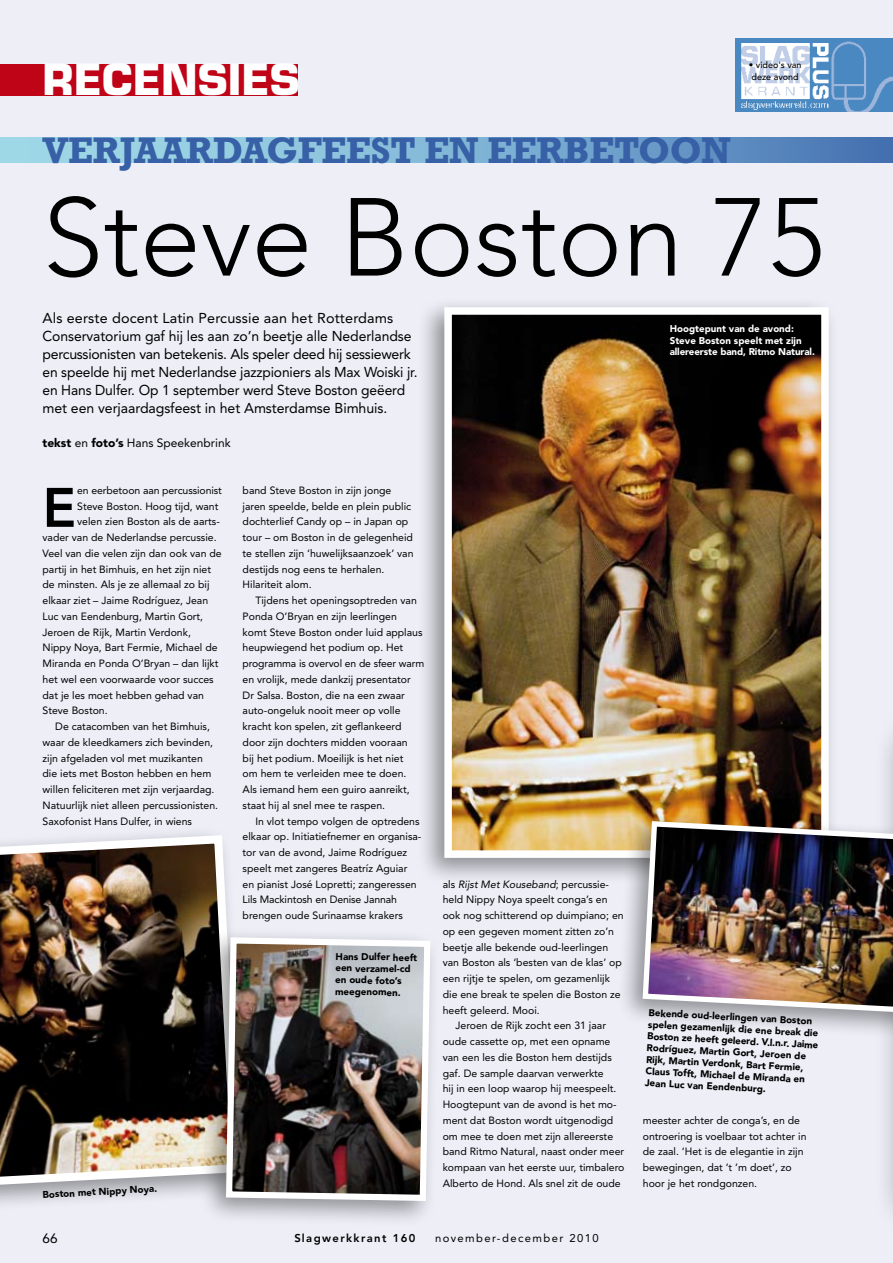
<style>
.page{position:relative;width:893px;height:1263px;background:#edeef6}
.page>*{position:absolute;margin:0;border:0;box-sizing:border-box;transform-origin:0 0}
.t1{font:300 109.5px "Avenir LT Std";color:#000}
.t2{font:800 55.05px "Avenir LT Std";color:#000}
.t3{font:700 42px "Eurostile LT Std";color:#fff}
.t4{font:700 37.5px "Rockwell Std";letter-spacing:-.01em;color:#3760a6}
.t5{font:14.25px/18px "Avenir LT Std";letter-spacing:-.01em;color:#000}
.t6{font:13.5px "Avenir LT Std";color:#000}
.t7{font:12px "Avenir LT Std";color:#000}
.t8{font:11.25px "Avenir LT Std";letter-spacing:.125em;color:#000}
.t9{font:800 11.25px "Avenir LT Std";letter-spacing:.125em;color:#000}
.t10{font:10.5px/15.8px "Avenir LT Std";color:#000}
.t11{font:italic 10.5px "Avenir LT Std";color:#000}
.t12{font:900 9.75px/11.7px "Avenir LT Std";color:#000}
.t13{font:900 9.75px/11.7px "Avenir LT Std";color:#fff}
.t14{font:500 9px/12.8px "Avenir LT Std";color:#000;text-align:center}
.s1{font-weight:900}
.s2{font-style:normal}
</style>
<div class="page">
<div style="left:872px;top:710px;width:21px;height:524px;background:#000;opacity:.4"></div>
<hr style="left:892px;top:731px;width:1px;height:468px;background:#fff">
<div style="left:0;top:137px;width:893px;height:26px;background:linear-gradient(to right,#abe6ef,#4e7bb8)"></div>
<div style="left:0;top:64px;width:298px;height:31px;background:#c00418"></div>
<div style="left:416px;top:296px;width:422px;height:588px;background:#000;opacity:.4"></div>
<img style="left:453px;top:316px;width:367px;height:533px">
<div style="left:444px;top:307px;width:385px;height:551px;border:8px solid #fff"></div>
<div style="left:0;top:824px;width:248px;height:387px;background:#000;opacity:.4"></div>
<img style="left:0;top:831px;width:244px;height:359px">
<div style="left:198px;top:926px;width:241px;height:301px;background:#000;opacity:.4"></div>
<img style="left:223px;top:934px;width:211px;height:270px">
<div style="left:614px;top:810px;width:279px;height:229px;background:#000;opacity:.4"></div>
<img style="left:640px;top:818px;width:253px;height:198px">
<img style="left:736px;top:38px;width:157px;height:74px">
<h3 class="t3" style="left:43px;top:54px;width:259px">RECENSIES</h3>
<p class="t14" style="left:749px;top:58px;width:54px">• video's van deze avond</p>
<h3 class="t4" style="left:43px;top:128px;width:690px">VERJAARDAGFEEST EN EERBETOON</h3>
<h1 class="t1" style="left:43px;top:173px;width:784px">Steve Boston 75</h1>
<p class="t5" style="left:43px;top:309px;width:377px">Als eerste docent Latin Percussie aan het Rotterdams Conservatorium gaf hij les aan zo’n beetje alle Nederlandse percussionisten van betekenis. Als speler deed hij sessiewerk en speelde hij met Nederlandse jazzpioniers als Max Woiski jr. en Hans Dulfer. Op 1 september werd Steve Boston geëerd met een verjaardagsfeest in het Amsterdamse Bimhuis.</p>
<p class="t7" style="left:43px;top:436px;width:190px"><span class="s1">tekst</span> en <span class="s1">foto’s</span> Hans Speekenbrink</p>
<p class="t13" style="left:670px;top:323px;width:147px">Hoogtepunt van de avond:<br>Steve Boston speelt met zijn allereerste band, Ritmo Natural.</p>
<h2 class="t2" style="left:43px;top:475px;width:35px">E</h2>
<p class="t10" style="left:77px;top:482px;width:146px">en eerbetoon aan percussionist</p>
<p class="t10" style="left:77px;top:498px;width:143px">Steve Boston. Hoog tijd, want</p>
<p class="t10" style="left:77px;top:514px;width:144px">velen zien Boston als de aarts-</p>
<p class="t10" style="left:43px;top:530px;width:176px">vader van de Nederlandse percussie.</p>
<p class="t10" style="left:43px;top:545px;width:181px">Veel van die velen zijn dan ook van de</p>
<p class="t10" style="left:43px;top:561px;width:170px">partij in het Bimhuis, en het zijn niet</p>
<p class="t10" style="left:43px;top:577px;width:169px">de minsten. Als je ze allemaal zo bij</p>
<p class="t10" style="left:43px;top:593px;width:167px">elkaar ziet – Jaime Rodríguez, Jean</p>
<p class="t10" style="left:43px;top:608px;width:162px">Luc van Eendenburg, Martin Gort,</p>
<p class="t10" style="left:43px;top:624px;width:150px">Jeroen de Rijk, Martin Verdonk,</p>
<p class="t10" style="left:43px;top:640px;width:177px">Nippy Noya, Bart Fermie, Michael de</p>
<p class="t10" style="left:43px;top:656px;width:178px">Miranda en Ponda O’Bryan – dan lijkt</p>
<p class="t10" style="left:43px;top:671px;width:173px">het wel een voorwaarde voor succes</p>
<p class="t10" style="left:43px;top:687px;width:163px">dat je les moet hebben gehad van</p>
<p class="t10" style="left:43px;top:703px;width:67px">Steve Boston.</p>
<p class="t10" style="left:55px;top:719px;width:156px">De catacomben van het Bimhuis,</p>
<p class="t10" style="left:43px;top:734px;width:172px">waar de kleedkamers zich bevinden,</p>
<p class="t10" style="left:43px;top:750px;width:162px">zijn afgeladen vol met muzikanten</p>
<p class="t10" style="left:43px;top:766px;width:170px">die iets met Boston hebben en hem</p>
<p class="t10" style="left:43px;top:782px;width:173px">willen feliciteren met zijn verjaardag.</p>
<p class="t10" style="left:43px;top:797px;width:177px">Natuurlijk niet alleen percussionisten.</p>
<p class="t10" style="left:43px;top:813px;width:151px">Saxofonist Hans Dulfer, in wiens</p>
<p class="t12" style="left:42px;top:1189px;width:116px;rotate:-3deg">Boston met Nippy Noya.</p>
<p class="t10" style="left:243px;top:482px;width:172px">band Steve Boston in zijn jonge jaren speelde, belde en plein public dochterlief Candy op – in Japan op tour – om Boston in de gelegenheid te stellen zijn ‘huwelijksaanzoek’ van destijds nog eens te herhalen.<br>Hilariteit alom.</p>
<p class="t10" style="left:243px;top:593px;width:183px;text-indent:13px">Tijdens het openingsoptreden van Ponda O’Bryan en zijn leerlingen<br>komt Steve Boston onder luid applaus heupwiegend het podium op. Het programma is overvol en de sfeer warm en vrolijk, mede dankzij presentator Dr Salsa. Boston, die na een zwaar auto-ongeluk nooit meer op volle kracht kon spelen, zit geflankeerd door zijn dochters midden vooraan<br>bij het podium. Moeilijk is het niet<br>om hem te verleiden mee te doen.<br>Als iemand hem een guiro aanreikt, staat hij al snel mee te raspen.</p>
<p class="t10" style="left:243px;top:813px;width:180px;text-indent:13px">In vlot tempo volgen de optredens elkaar op. Initiatiefnemer en organisa&shy;tor van de avond, Jaime Rodríguez speelt met zangeres Beatríz Aguiar en pianist José Lopretti; zangeressen Lils Mackintosh en Denise Jannah - brengen oude Surinaamse krakers</p>
<p class="t12" style="left:336px;top:950px;width:83px;rotate:1deg">Hans Dulfer heeft een verzamel-cd en oude foto’s meegenomen.</p>
<p class="t11" style="left:443px;top:878px;width:168px"><span class="s2">als</span> Rijst Met Kouseband<span class="s2">; percussie-</span></p>
<p class="t10" style="left:443px;top:892px;width:166px">held Nippy Noya speelt conga’s en</p>
<p class="t10" style="left:443px;top:908px;width:182px">ook nog schitterend op duimpiano; en</p>
<p class="t10" style="left:443px;top:923px;width:173px">op een gegeven moment zitten zo’n</p>
<p class="t10" style="left:443px;top:939px;width:167px">beetje alle bekende oud-leerlingen</p>
<p class="t10" style="left:443px;top:955px;width:181px">van Boston als ‘besten van de klas’ op</p>
<p class="t10" style="left:443px;top:971px;width:169px">een rijtje te spelen, om gezamenlijk</p>
<p class="t10" style="left:443px;top:986px;width:180px">die ene break te spelen die Boston ze</p>
<p class="t10" style="left:443px;top:1002px;width:99px">heeft geleerd. Mooi.</p>
<p class="t10" style="left:455px;top:1018px;width:152px">Jeroen de Rijk zocht een 31 jaar</p>
<p class="t10" style="left:443px;top:1034px;width:169px">oude cassette op, met een opname</p>
<p class="t10" style="left:443px;top:1049px;width:171px">van een les die Boston hem destijds</p>
<p class="t10" style="left:443px;top:1065px;width:163px">gaf. De sample daarvan verwerkte</p>
<p class="t10" style="left:443px;top:1081px;width:175px">hij in een loop waarop hij meespeelt.</p>
<p class="t10" style="left:443px;top:1097px;width:175px">Hoogtepunt van de avond is het mo-</p>
<p class="t10" style="left:443px;top:1112px;width:172px">ment dat Boston wordt uitgenodigd</p>
<p class="t10" style="left:443px;top:1128px;width:172px">om mee te doen met zijn allereerste</p>
<p class="t10" style="left:443px;top:1144px;width:183px">band Ritmo Natural, naast onder meer</p>
<p class="t10" style="left:443px;top:1160px;width:183px">kompaan van het eerste uur, timbalero</p>
<p class="t10" style="left:443px;top:1175px;width:179px">Alberto de Hond. Als snel zit de oude</p>
<p class="t6" style="left:43px;top:1231px;width:17px">66</p>
<p class="t9" style="left:294px;top:1231px;width:123px">Slagwerkkrant 160</p>
<p class="t8" style="left:435px;top:1231px;width:165px">november-december 2010</p>
<p class="t12" style="left:649px;top:1007px;width:173px;rotate:3deg">Bekende oud-leerlingen van Boston spelen gezamenlijk die ene break die Boston ze heeft geleerd. V.l.n.r. Jaime Rodríguez, Martin Gort, Jeroen de Rijk, Martin Verdonk, Bart Fermie, Claus Tofft, Michael de Miranda en Jean Luc van Eendenburg.</p>
<p class="t10" style="left:643px;top:1112px;width:165px">meester achter de conga’s, en de ontroering is voelbaar tot achter in de zaal. ‘Het is de elegantie in zijn bewegingen, dat ’t ’m doet’, zo hoor je het rondgonzen.</p>
</div>
